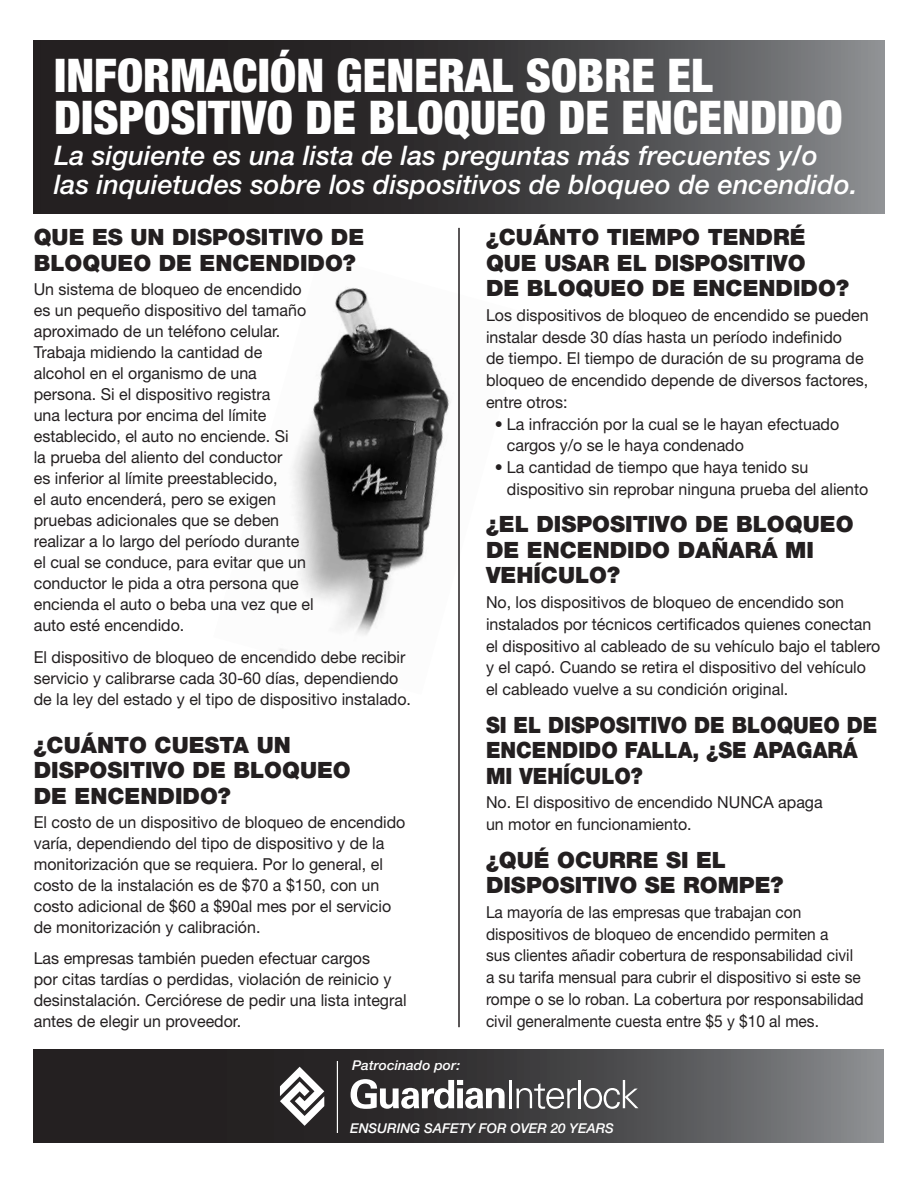
<style>
.page{position:relative;width:918px;height:1188px;background:#fff}
.page>*{position:absolute;margin:0;border:0;box-sizing:border-box;transform-origin:0 0}
.t1{font:900 condensed 46.5px/42px "Helvetica Neue";letter-spacing:.005em;color:#fff}
.t2{font:italic 500 27px/28.5px "Helvetica Neue";letter-spacing:.005em;color:#fff}
.t3{font:900 22.5px/25.5px "Helvetica Neue";color:#231f20}
.t4{font:900 22.5px/25.5px "Helvetica Neue";color:#231f20;scale:.92 1}
.t5{font:16.5px/21px "Helvetica Neue";color:#231f20}
.t6{font:16.5px/21.8px "Helvetica Neue";color:#231f20;scale:.94 1}
.t7{font:italic 500 13.5px "Helvetica Neue";color:#fff}
</style>
<div class="page">
<svg style="left:33px;top:1050px;width:851px;height:92px;background:#424143"></svg>
<img style="left:279px;top:287px;width:172px;height:365px">
<svg style="left:351px;top:1079px;width:154px;height:30px"></svg>
<hr style="left:510px;top:1080px;width:2px;height:28px;background:#fff">
<svg style="left:516px;top:1083px;width:61px;height:26px"></svg>
<hr style="left:578px;top:1080px;width:3px;height:28px;background:#fff">
<svg style="left:584px;top:1080px;width:54px;height:29px"></svg>
<svg style="left:280px;top:1067px;width:44px;height:59px"></svg>
<hr style="left:337px;top:1061px;width:1px;height:72px;background:#fff">
<svg style="left:34px;top:41px;width:850px;height:172px;background:#403f40"></svg>
<hr style="left:458px;top:228px;width:2px;height:799px;background:#231f20">
<h1 class="t1" style="left:54px;top:54px;width:790px">INFORMACIÓN GENERAL SOBRE EL<br>DISPOSITIVO DE BLOQUEO DE ENCENDIDO</h1>
<h2 class="t2" style="left:54px;top:141px;width:805px">La siguiente es una lista de las preguntas más frecuentes y/o las inquietudes sobre los dispositivos de bloqueo de encendido.</h2>
<h3 class="t3" style="left:34px;top:224px;width:332px">QUE ES UN DISPOSITIVO DE<br>BLOQUEO DE ENCENDIDO?</h3>
<p class="t5" style="left:34px;top:279px;width:281px">Un sistema de bloqueo de encendido es un pequeño dispositivo del tamaño aproximado de un teléfono celular.<br>Trabaja midiendo la cantidad de alcohol en el organismo de una persona. Si el dispositivo registra<br>una lectura por encima del límite establecido, el auto no enciende. Si<br>la prueba del aliento del conductor<br>es inferior al límite preestablecido,<br>el auto encenderá, pero se exigen pruebas adicionales que se deben realizar a lo largo del período durante el cual se conduce, para evitar que un conductor le pida a otra persona que encienda el auto o beba una vez que el auto esté encendido.</p>
<p class="t5" style="left:34px;top:646px;width:379px">El dispositivo de bloqueo de encendido debe recibir servicio y calibrarse cada 30-60 días, dependiendo de la ley del estado y el tipo de dispositivo instalado.</p>
<h3 class="t3" style="left:34px;top:732px;width:319px">¿CUÁNTO CUESTA UN<br>DISPOSITIVO DE BLOQUEO<br>DE ENCENDIDO?</h3>
<p class="t5" style="left:34px;top:811px;width:373px">El costo de un dispositivo de bloqueo de encendido varía, dependiendo del tipo de dispositivo y de la monitorización que se requiera. Por lo general, el costo de la instalación es de $70 a $150, con un costo adicional de $60 a $90al mes por el servicio de monitorización y calibración.</p>
<p class="t5" style="left:34px;top:948px;width:374px">Las empresas también pueden efectuar cargos<br>por citas tardías o perdidas, violación de reinicio y desinstalación. Cerciórese de pedir una lista integral antes de elegir un proveedor.</p>
<h3 class="t3" style="left:486px;top:224px;width:364px">¿CUÁNTO TIEMPO TENDRÉ<br>QUE USAR EL DISPOSITIVO<br>DE BLOQUEO DE ENCENDIDO?</h3>
<p class="t5" style="left:486px;top:304px;width:384px;line-height:21.8px">Los dispositivos de bloqueo de encendido se pueden instalar desde 30 días hasta un período indefinido<br>de tiempo. El tiempo de duración de su programa de bloqueo de encendido depende de diversos factores, entre otros:</p>
<p class="t5" style="left:507px;top:413px;width:334px;line-height:21.8px;text-indent:-12px">• La infracción por la cual se le hayan efectuado cargos y/o se le haya condenado</p>
<p class="t5" style="left:507px;top:456px;width:363px;line-height:21.8px;text-indent:-12px">• La cantidad de tiempo que haya tenido su dispositivo sin reprobar ninguna prueba del aliento</p>
<h3 class="t3" style="left:486px;top:512px;width:369px">¿EL DISPOSITIVO DE BLOQUEO<br>DE ENCENDIDO DAÑARÁ MI<br>VEHÍCULO?</h3>
<p class="t5" style="left:486px;top:591px;width:396px;line-height:21.8px">No, los dispositivos de bloqueo de encendido son instalados por técnicos certificados quienes conectan el dispositivo al cableado de su vehículo bajo el tablero y el capó. Cuando se retira el dispositivo del vehículo el cableado vuelve a su condición original.</p>
<h3 class="t4" style="left:486px;top:712px;width:427px">SI EL DISPOSITIVO DE BLOQUEO DE<br>ENCENDIDO FALLA, ¿SE APAGARÁ<br>MI VEHÍCULO?</h3>
<p class="t5" style="left:486px;top:791px;width:338px;line-height:21.8px">No. El dispositivo de encendido NUNCA apaga un motor en funcionamiento.</p>
<h3 class="t3" style="left:486px;top:847px;width:299px">¿QUÉ OCURRE SI EL<br>DISPOSITIVO SE ROMPE?</h3>
<p class="t6" style="left:486px;top:901px;width:403px">La mayoría de las empresas que trabajan con dispositivos de bloqueo de encendido permiten a<br>sus clientes añadir cobertura de responsabilidad civil a su tarifa mensual para cubrir el dispositivo si este se rompe o se lo roban. La cobertura por responsabilidad civil generalmente cuesta entre $5 y $10 al mes.</p>
<p class="t7" style="left:352px;top:1057px;width:110px">Patrocinado por:</p>
<p class="t7" style="left:350px;top:1120px;width:265px">ENSURING SAFETY FOR OVER 20 YEARS</p>
</div>
